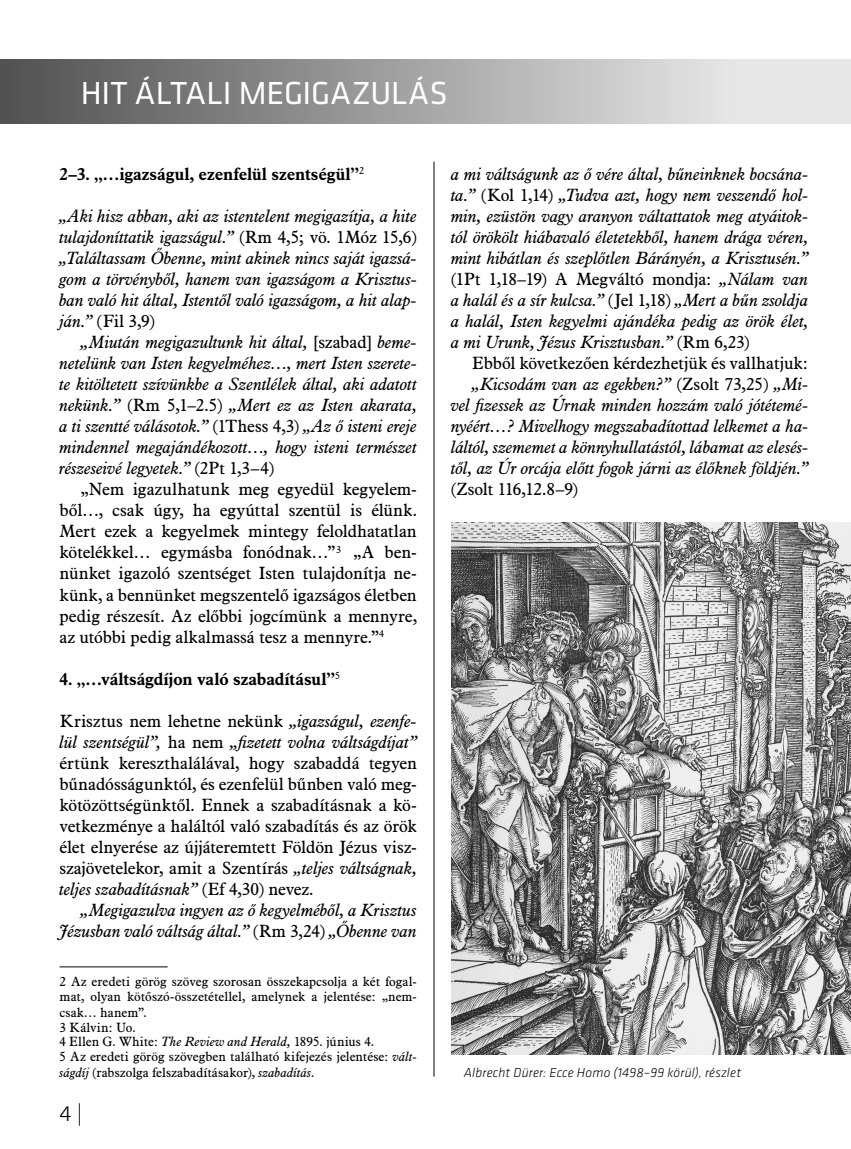
<style>
.page{position:relative;width:851px;height:1149px;background:#fff}
.page>*{position:absolute;margin:0;border:0;box-sizing:border-box;transform-origin:0 0}
.t1{font:33px "Klavika CH";letter-spacing:-.01em;color:#fff}
.t2{font:300 22.5px "Klavika CH";color:#000}
.t3{font:italic 17.25px/21px "Aldine 721 BT";letter-spacing:-.005em;color:#000;text-align:justify}
.t4{font:17.25px/21px "Aldine 721 BT";letter-spacing:-.005em;color:#000;text-align:justify}
.t5{font:700 17.25px "Aldine 721 BT";letter-spacing:-.005em;color:#000}
.t6{font:17.25px "Aldine 721 BT";letter-spacing:-.03em;color:#000}
.t7{font:italic 300 13.5px "Klavika CH";letter-spacing:.01em;color:#000}
.t8{font:13.05px/15.1px "Aldine 721 BT";letter-spacing:.005em;color:#000}
.s1{font-style:normal}
.s2{font-style:italic}
</style>
<div class="page">
<div style="left:0;top:60px;width:850px;height:63px;background:linear-gradient(to right,#525252,#f8f8f8)"></div>
<hr style="left:850px;top:60px;width:1px;height:63px;background:#e7e7e7">
<hr style="left:60px;top:966px;width:108px;height:1px;background:#000">
<img style="left:451px;top:522px;width:399px;height:531px">
<hr style="left:433px;top:162px;width:1px;height:914px;background:#000">
<h1 class="t1" style="left:81px;top:71px;width:368px">HIT ÁLTALI MEGIGAZULÁS</h1>
<p class="t5" style="left:60px;top:163px;width:306px">2–3. „…igazságul, ezenfelül szentségül”<sup>2</sup></p>
<p class="t3" style="left:60px;top:205px;width:359px">„Aki hisz abban, aki az istentelent megigazítja, a hite tulajdoníttatik igazságul.” <span class="s1">(Rm 4,5; vö. 1Móz 15,6) </span>„Találtassam Őbenne, mint akinek nincs saját igazsá&shy;gom a törvényből, hanem van igazságom a Krisztus&shy;ban való hit által, Istentől való igazságom, a hit alap&shy;ján.” <span class="s1">(Fil 3,9)</span></p>
<p class="t3" style="left:60px;top:331px;width:359px;text-indent:21px">„Miután megigazultunk hit által, <span class="s1">[szabad]</span> beme&shy;netelünk van Isten kegyelméhez…, mert Isten szerete&shy;te kitöltetett szívünkbe a Szentlélek által, aki adatott nekünk.” <span class="s1">(Rm 5,1–2.5)</span> „Mert ez az Isten akarata, a ti szentté válásotok.” <span class="s1">(1Thess 4,3)</span> „Az ő isteni ereje mindennel megajándékozott…, hogy isteni természet részeseivé legyetek.” <span class="s1">(2Pt 1,3–4)</span></p>
<p class="t4" style="left:60px;top:478px;width:359px;text-indent:21px">„Nem igazulhatunk meg egyedül kegyelem&shy;ből…, csak úgy, ha egyúttal szentül is élünk.<br>Mert ezek a kegyelmek mintegy feloldhatatlan kötelékkel… egymásba fonódnak…”<sup>3</sup> „A ben&shy;nünket igazoló szentséget Isten tulajdonítja ne&shy;künk, a bennünket megszentelő igazságos életben pedig részesít. Az előbbi jogcímünk a mennyre, az utóbbi pedig alkalmassá tesz a mennyre.”<sup>4</sup></p>
<p class="t5" style="left:60px;top:667px;width:282px">4. „…váltságdíjon való szabadításul”<sup>5</sup></p>
<p class="t4" style="left:60px;top:709px;width:359px">Krisztus nem lehetne nekünk <span class="s2">„igazságul, ezenfe&shy;lül szentségül”,</span> ha nem <span class="s2">„fizetett volna váltságdíjat” </span>értünk kereszthalálával, hogy szabaddá tegyen bűnadósságunktól, és ezenfelül bűnben való meg&shy;kötözöttségünktől. Ennek a szabadításnak a kö&shy;vetkezménye a haláltól való szabadítás és az örök élet elnyerése az újjáteremtett Földön Jézus visz&shy;szajövetelekor, amit a Szentírás <span class="s2">„teljes váltságnak, teljes szabadításnak”</span> (Ef 4,30) nevez.</p>
<p class="t3" style="left:60px;top:898px;width:359px;text-align:right">„Megigazulva ingyen az ő kegyelméből, a Krisztus<br>Jézusban való váltság által.” <span class="s1">(Rm 3,24)</span> „Őbenne van</p>
<p class="t8" style="left:60px;top:973px;width:359px">2 Az eredeti görög szöveg szorosan összekapcsolja a két fogal&shy;mat, olyan kötőszó-összetétellel, amelynek a jelentése: „nem&shy;csak… hanem”.<br>3 Kálvin: Uo.<br>4 Ellen G. White: <span class="s2">The Review and Herald,</span> 1895. június 4.<br>5 Az eredeti görög szövegben található kifejezés jelentése: <span class="s2">vált&shy;ságdíj</span> (rabszolga felszabadításakor), <span class="s2">szabadítás</span>.</p>
<h2 class="t2" style="left:60px;top:1099px;width:24px">4 |</h2>
<p class="t3" style="left:451px;top:163px;width:359px">a mi váltságunk az ő vére által, bűneinknek bocsána&shy;ta.” <span class="s1">(Kol 1,14)</span> „Tudva azt, hogy nem veszendő hol&shy;min, ezüstön vagy aranyon váltattatok meg atyáitok&shy;tól örökölt hiábavaló életetekből, hanem drága véren, mint hibátlan és szeplőtlen Bárányén, a Krisztusén.” <span class="s1">(1Pt 1,18–19) A Megváltó mondja:</span> „Nálam van a halál és a sír kulcsa.” <span class="s1">(Jel 1,18)</span> „Mert a bűn zsoldja a halál, Isten kegyelmi ajándéka pedig az örök élet, a mi Urunk, Jézus Krisztusban.” <span class="s1">(Rm 6,23)</span></p>
<p class="t3" style="left:451px;top:352px;width:359px;text-align:right"><span class="s1">Ebből következően kérdezhetjük és vallhatjuk: </span>„Kicsodám van az egekben?” <span class="s1">(Zsolt 73,25)</span> „Mi&shy;vel fizessek az Úrnak minden hozzám való jótétemé&shy;nyéért…? Mivelhogy megszabadítottad lelkemet a ha&shy;láltól, szememet a könnyhullatástól, lábamat az elesés&shy;től, az Úr orcája előtt fogok járni az élőknek földjén.”</p>
<p class="t6" style="left:451px;top:478px;width:128px">(Zsolt 116,12.8–9)</p>
<p class="t7" style="left:463px;top:1064px;width:279px">Albrecht Dürer: Ecce Homo (1498–99 körül), részlet</p>
</div>
